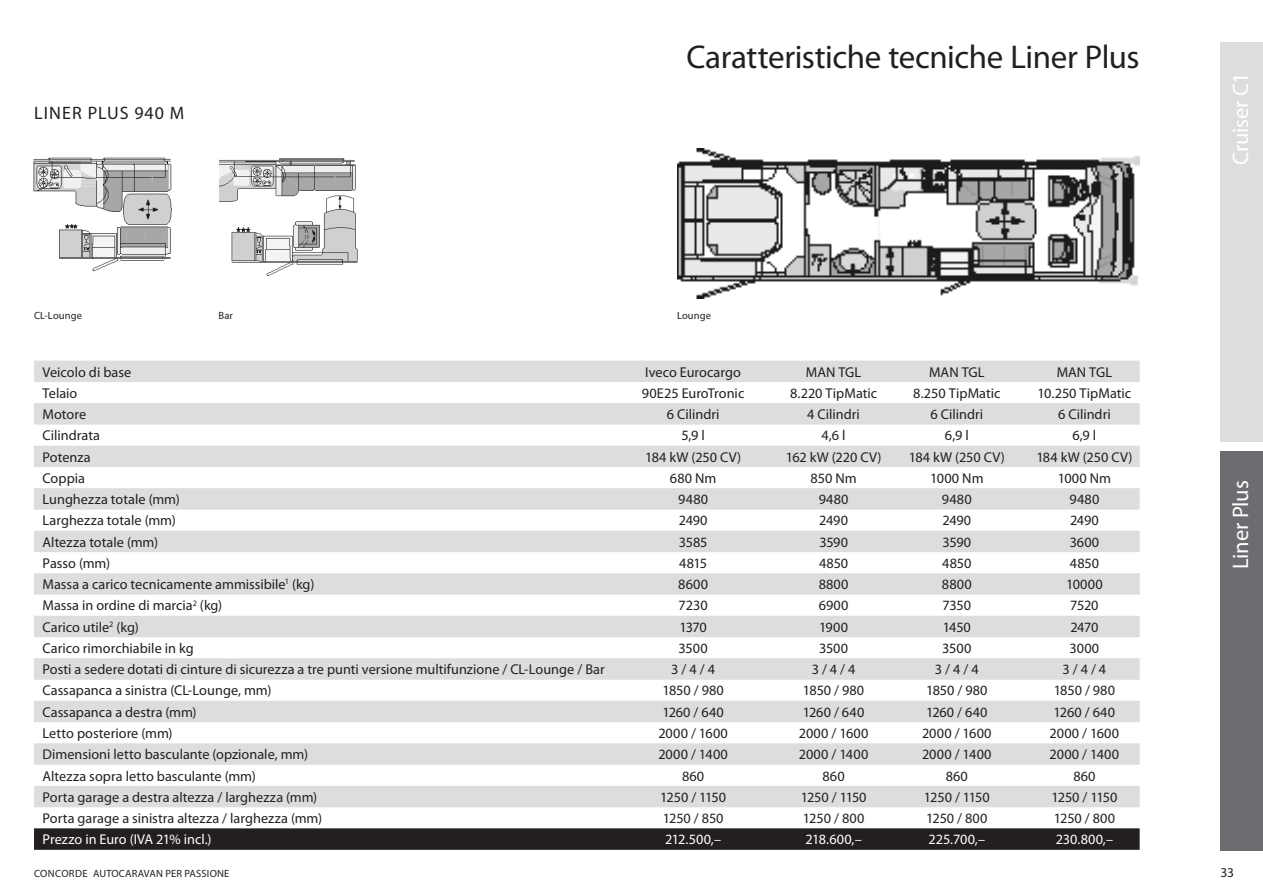
<style>
.page{position:relative;width:1263px;height:893px;background:#fff}
.page>*{position:absolute;margin:0;border:0;box-sizing:border-box;transform-origin:0 0}
.t1{font:33px "Myriad Pro";letter-spacing:-.015em;color:#231f20}
.t2{font:22.5px "Myriad Pro";letter-spacing:-.015em;color:#fff}
.t3{font:18px "Myriad Pro";letter-spacing:.055em;color:#231f20}
.t4{font:14.25px "Myriad Pro";color:#231f20}
.t5{font:14.25px "Myriad Pro";color:#fff}
.t6{font:14.25px "Myriad Pro";letter-spacing:-.035em;color:#231f20}
.t7{font:13.5px "Myriad Pro";color:#231f20}
.t8{font:10.5px "Myriad Pro";letter-spacing:.02em;color:#231f20}
</style>
<div class="page">
<div style="left:1220px;top:43px;width:43px;height:399px;background:#dcdddf"></div>
<div style="left:1220px;top:451px;width:43px;height:399px;background:#6c6d70"></div>
<div style="left:34px;top:361px;width:1106px;height:21px;background:#dcdddf"></div>
<div style="left:34px;top:403px;width:1106px;height:22px;background:#dcdddf"></div>
<div style="left:34px;top:446px;width:1106px;height:21px;background:#dcdddf"></div>
<div style="left:34px;top:488px;width:1106px;height:22px;background:#dcdddf"></div>
<div style="left:34px;top:531px;width:1106px;height:21px;background:#dcdddf"></div>
<div style="left:34px;top:573px;width:1106px;height:22px;background:#dcdddf"></div>
<div style="left:34px;top:616px;width:1106px;height:21px;background:#dcdddf"></div>
<div style="left:34px;top:658px;width:1106px;height:22px;background:#dcdddf"></div>
<div style="left:34px;top:701px;width:1106px;height:21px;background:#dcdddf"></div>
<div style="left:34px;top:743px;width:1106px;height:22px;background:#dcdddf"></div>
<div style="left:34px;top:786px;width:1106px;height:21px;background:#dcdddf"></div>
<div style="left:34px;top:828px;width:1106px;height:22px;background:#231f20"></div>
<img style="left:677px;top:149px;width:463px;height:150px">
<img style="left:219px;top:158px;width:139px;height:117px">
<img style="left:33px;top:157px;width:139px;height:115px">
<p class="t3" style="left:34px;top:102px;width:152px">Liner Plus 940 M</p>
<h1 class="t1" style="left:686px;top:36px;width:455px">Caratteristiche tecniche Liner Plus</h1>
<p class="t8" style="left:34px;top:309px;width:50px">CL-Lounge</p>
<p class="t8" style="left:219px;top:309px;width:16px">Bar</p>
<p class="t8" style="left:677px;top:309px;width:36px">Lounge</p>
<p class="t4" style="left:43px;top:363px;width:90px">Veicolo di base</p>
<p class="t4" style="left:645px;top:363px;width:97px">Iveco Eurocargo</p>
<p class="t4" style="left:806px;top:363px;width:57px">MAN TGL</p>
<p class="t4" style="left:929px;top:363px;width:57px">MAN TGL</p>
<p class="t4" style="left:1057px;top:363px;width:57px">MAN TGL</p>
<p class="t4" style="left:43px;top:384px;width:36px">Telaio</p>
<p class="t4" style="left:642px;top:384px;width:104px">90E25 EuroTronic</p>
<p class="t4" style="left:790px;top:384px;width:89px">8.220 TipMatic</p>
<p class="t4" style="left:913px;top:384px;width:89px">8.250 TipMatic</p>
<p class="t4" style="left:1037px;top:384px;width:95px">10.250 TipMatic</p>
<p class="t4" style="left:43px;top:405px;width:45px">Motore</p>
<p class="t4" style="left:667px;top:405px;width:54px">6 Cilindri</p>
<p class="t4" style="left:807px;top:405px;width:54px">4 Cilindri</p>
<p class="t4" style="left:930px;top:405px;width:54px">6 Cilindri</p>
<p class="t4" style="left:1058px;top:405px;width:54px">6 Cilindri</p>
<p class="t4" style="left:43px;top:427px;width:59px">Cilindrata</p>
<p class="t4" style="left:681px;top:427px;width:25px">5,9 l</p>
<p class="t4" style="left:822px;top:427px;width:26px">4,6 l</p>
<p class="t4" style="left:945px;top:427px;width:25px">6,9 l</p>
<p class="t4" style="left:1072px;top:427px;width:25px">6,9 l</p>
<p class="t4" style="left:43px;top:448px;width:50px">Potenza</p>
<p class="t4" style="left:645px;top:448px;width:98px">184 kW (250 CV)</p>
<p class="t4" style="left:786px;top:448px;width:97px">162 kW (220 CV)</p>
<p class="t4" style="left:909px;top:448px;width:98px">184 kW (250 CV)</p>
<p class="t4" style="left:1036px;top:448px;width:98px">184 kW (250 CV)</p>
<p class="t4" style="left:43px;top:469px;width:44px">Coppia</p>
<p class="t4" style="left:670px;top:469px;width:48px">680 Nm</p>
<p class="t4" style="left:811px;top:469px;width:48px">850 N m</p>
<p class="t4" style="left:930px;top:469px;width:55px">1000 Nm</p>
<p class="t4" style="left:1058px;top:469px;width:55px">1000 Nm</p>
<p class="t4" style="left:43px;top:491px;width:139px">Lunghezza totale (mm)</p>
<p class="t4" style="left:678px;top:491px;width:31px">9480</p>
<p class="t4" style="left:819px;top:491px;width:31px">9480</p>
<p class="t4" style="left:942px;top:491px;width:31px">9480</p>
<p class="t4" style="left:1069px;top:491px;width:31px">9480</p>
<p class="t4" style="left:43px;top:512px;width:135px">Larghezza totale (mm)</p>
<p class="t4" style="left:679px;top:512px;width:30px">2490</p>
<p class="t4" style="left:819px;top:512px;width:30px">2490</p>
<p class="t4" style="left:942px;top:512px;width:30px">2490</p>
<p class="t4" style="left:1070px;top:512px;width:30px">2490</p>
<p class="t4" style="left:43px;top:533px;width:117px">Altezza totale (mm)</p>
<p class="t4" style="left:679px;top:533px;width:30px">3585</p>
<p class="t4" style="left:819px;top:533px;width:30px">3590</p>
<p class="t4" style="left:942px;top:533px;width:30px">3590</p>
<p class="t4" style="left:1070px;top:533px;width:31px">3600</p>
<p class="t4" style="left:43px;top:554px;width:69px">Passo (mm)</p>
<p class="t4" style="left:679px;top:554px;width:30px">4815</p>
<p class="t4" style="left:819px;top:554px;width:31px">4850</p>
<p class="t4" style="left:942px;top:554px;width:31px">4850</p>
<p class="t4" style="left:1070px;top:554px;width:31px">4850</p>
<p class="t4" style="left:43px;top:576px;width:273px">Massa a carico tecnicamente ammissibile<sup>1</sup> (kg)</p>
<p class="t4" style="left:678px;top:576px;width:31px">8600</p>
<p class="t4" style="left:819px;top:576px;width:31px">8800</p>
<p class="t4" style="left:942px;top:576px;width:31px">8800</p>
<p class="t4" style="left:1066px;top:576px;width:38px">10000</p>
<p class="t4" style="left:43px;top:597px;width:181px">Massa in ordine di marcia<sup>2</sup> (kg)</p>
<p class="t4" style="left:679px;top:597px;width:31px">7230</p>
<p class="t4" style="left:819px;top:597px;width:31px">6900</p>
<p class="t4" style="left:942px;top:597px;width:30px">7350</p>
<p class="t4" style="left:1070px;top:597px;width:30px">7520</p>
<p class="t4" style="left:43px;top:618px;width:98px">Carico utile<sup>2</sup> (kg)</p>
<p class="t4" style="left:679px;top:618px;width:29px">1370</p>
<p class="t4" style="left:819px;top:618px;width:30px">1900</p>
<p class="t4" style="left:943px;top:618px;width:30px">1450</p>
<p class="t4" style="left:1070px;top:618px;width:29px">2470</p>
<p class="t4" style="left:43px;top:639px;width:153px">Carico rimorchiabile in kg</p>
<p class="t4" style="left:679px;top:639px;width:31px">3500</p>
<p class="t4" style="left:819px;top:639px;width:31px">3500</p>
<p class="t4" style="left:942px;top:639px;width:31px">3500</p>
<p class="t4" style="left:1069px;top:639px;width:31px">3000</p>
<p class="t4" style="left:43px;top:661px;width:564px">Posti a sedere dotati di cinture di sicurezza a tre punti versione multifunzione / CL-Lounge / Bar</p>
<p class="t4" style="left:671px;top:661px;width:45px">3 / 4 / 4</p>
<p class="t4" style="left:812px;top:661px;width:45px">3 / 4 / 4</p>
<p class="t4" style="left:935px;top:661px;width:45px">3 / 4 / 4</p>
<p class="t4" style="left:1062px;top:661px;width:45px">3 / 4 / 4</p>
<p class="t4" style="left:43px;top:682px;width:230px">Cassapanca a sinistra (CL-Lounge, mm)</p>
<p class="t4" style="left:662px;top:682px;width:63px">1850 / 980</p>
<p class="t4" style="left:803px;top:682px;width:63px">1850 / 980</p>
<p class="t4" style="left:926px;top:682px;width:63px">1850 / 980</p>
<p class="t4" style="left:1054px;top:682px;width:63px">1850 / 980</p>
<p class="t4" style="left:43px;top:703px;width:156px">Cassapanca a destra (mm)</p>
<p class="t4" style="left:662px;top:703px;width:63px">1260 / 640</p>
<p class="t4" style="left:803px;top:703px;width:63px">1260 / 640</p>
<p class="t4" style="left:926px;top:703px;width:63px">1260 / 640</p>
<p class="t4" style="left:1054px;top:703px;width:63px">1260 / 640</p>
<p class="t4" style="left:43px;top:724px;width:132px">Letto posteriore (mm)</p>
<p class="t4" style="left:658px;top:724px;width:71px">2000 / 1600</p>
<p class="t4" style="left:799px;top:724px;width:71px">2000 / 1600</p>
<p class="t4" style="left:922px;top:724px;width:71px">2000 / 1600</p>
<p class="t4" style="left:1049px;top:724px;width:71px">2000 / 1600</p>
<p class="t4" style="left:43px;top:746px;width:267px">Dimensioni letto basculante (opzionale, mm)</p>
<p class="t4" style="left:658px;top:746px;width:71px">2000 / 1400</p>
<p class="t4" style="left:799px;top:746px;width:71px">2000 / 1400</p>
<p class="t4" style="left:922px;top:746px;width:71px">2000 / 1400</p>
<p class="t4" style="left:1050px;top:746px;width:71px">2000 / 1400</p>
<p class="t4" style="left:43px;top:767px;width:215px">Altezza sopra letto basculante (mm)</p>
<p class="t4" style="left:682px;top:767px;width:24px">860</p>
<p class="t4" style="left:822px;top:767px;width:24px">860</p>
<p class="t4" style="left:946px;top:767px;width:24px">860</p>
<p class="t4" style="left:1073px;top:767px;width:24px">860</p>
<p class="t4" style="left:43px;top:788px;width:276px">Porta garage a destra altezza / larghezza (mm)</p>
<p class="t6" style="left:660px;top:788px;width:67px">1250 / 1150</p>
<p class="t6" style="left:801px;top:788px;width:67px">1250 / 1150</p>
<p class="t6" style="left:924px;top:788px;width:67px">1250 / 1150</p>
<p class="t6" style="left:1051px;top:788px;width:67px">1250 / 1150</p>
<p class="t4" style="left:43px;top:809px;width:281px">Porta garage a sinistra altezza / larghezza (mm)</p>
<p class="t4" style="left:663px;top:809px;width:62px">1250 / 850</p>
<p class="t4" style="left:803px;top:809px;width:63px">1250 / 800</p>
<p class="t4" style="left:926px;top:809px;width:63px">1250 / 800</p>
<p class="t4" style="left:1054px;top:809px;width:63px">1250 / 800</p>
<p class="t5" style="left:43px;top:831px;width:171px">Prezzo in Euro (IVA 21% incl.)</p>
<p class="t5" style="left:665px;top:831px;width:57px">212.500,–</p>
<p class="t5" style="left:805px;top:831px;width:58px">218.600,–</p>
<p class="t5" style="left:928px;top:831px;width:58px">225.700,–</p>
<p class="t5" style="left:1056px;top:831px;width:59px">230.800,–</p>
<h2 class="t2" style="left:1227px;top:165px;width:94px;rotate:-90deg">Cruiser C1</h2>
<h2 class="t2" style="left:1227px;top:569px;width:90px;rotate:-90deg">Liner Plus</h2>
<p class="t8" style="left:34px;top:867px;width:197px">Concorde Autocaravan per passione</p>
<p class="t7" style="left:1220px;top:864px;width:15px">33</p>
</div>
